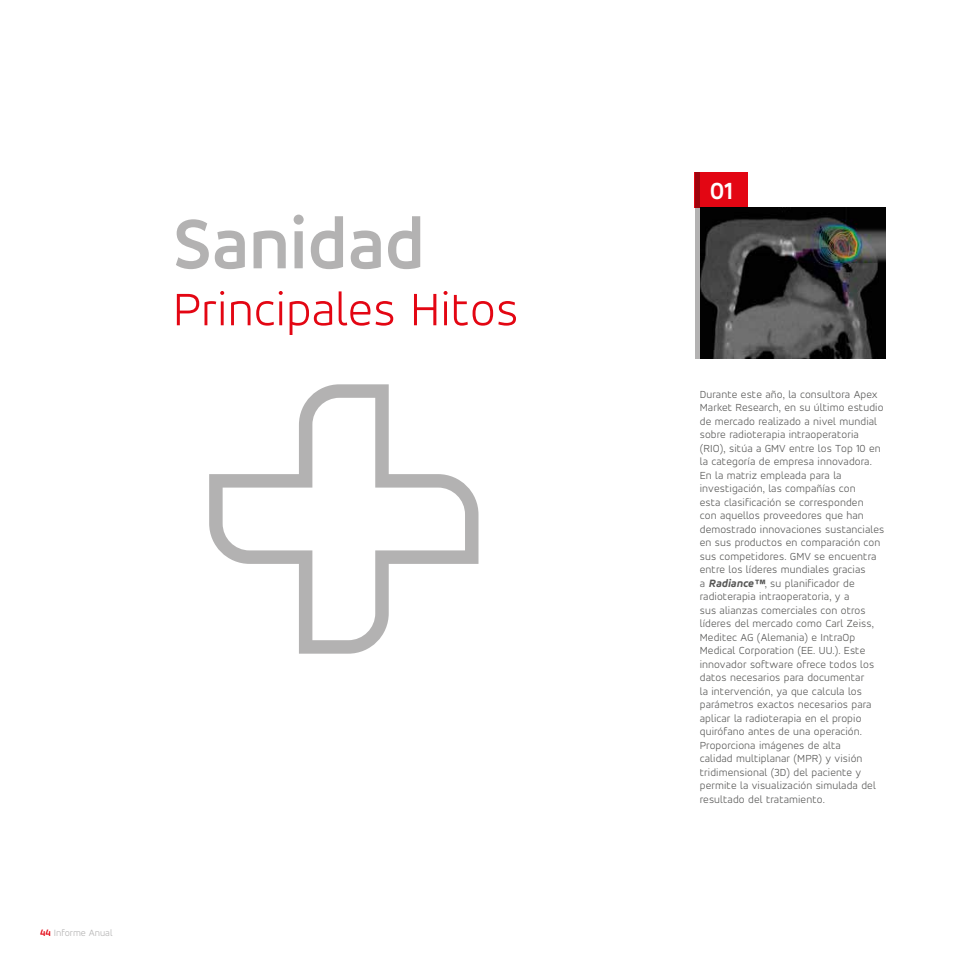
<style>
.page{position:relative;width:957px;height:957px;background:#fff}
.page>*{position:absolute;margin:0;border:0;box-sizing:border-box;transform-origin:0 0}
.t1{font:700 75px "Accord Alternate";color:#b3b2b2}
.t2{font:300 50px "Accord Alternate";color:#e30613}
.t3{font:700 25px "Accord Alternate";color:#fff}
.t4{font:300 11.25px/13.5px "Accord Alternate";letter-spacing:.01em;color:#575756}
.t5{font:300 10px "Accord Alternate";color:#b3b2b2}
.s1{font-weight:700;color:#e30613}
.s2{font-weight:700;font-style:italic;font-stretch:expanded}
</style>
<div class="page">
<img style="left:700px;top:207px;width:185px;height:151px">
<svg style="left:209px;top:384px;width:269px;height:269px"></svg>
<div style="left:695px;top:172px;width:5px;height:186px;background:#b3b2b2"></div>
<div style="left:695px;top:172px;width:53px;height:35px;background:#e30613"></div>
<h1 class="t1" style="left:173px;top:198px;width:254px">Sanidad</h1>
<h2 class="t2" style="left:173px;top:279px;width:347px">Principales Hitos</h2>
<p class="t5" style="left:40px;top:926px;width:74px"><span class="s1">44</span> Informe Anual</p>
<h3 class="t3" style="left:710px;top:176px;width:25px">01</h3>
<p class="t4" style="left:700px;top:387px;width:186px">Durante este año, la consultora Apex Market Research, en su último estudio de mercado realizado a nivel mundial sobre radioterapia intraoperatoria (RIO), sitúa a GMV entre los Top 10 en la categoría de empresa innovadora.<br>En la matriz empleada para la investigación, las compañías con<br>esta clasificación se corresponden<br>con aquellos proveedores que han demostrado innovaciones sustanciales en sus productos en comparación con sus competidores. GMV se encuentra entre los líderes mundiales gracias<br>a <span class="s2">Radiance™</span>, su planificador de radioterapia intraoperatoria, y a<br>sus alianzas comerciales con otros líderes del mercado como Carl Zeiss, Meditec AG (Alemania) e IntraOp Medical Corporation (EE. UU.). Este innovador software ofrece todos los datos necesarios para documentar<br>la intervención, ya que calcula los parámetros exactos necesarios para aplicar la radioterapia en el propio quirófano antes de una operación.<br>Proporciona imágenes de alta<br>calidad multiplanar (MPR) y visión tridimensional (3D) del paciente y permite la visualización simulada del resultado del tratamiento.</p>
</div>
